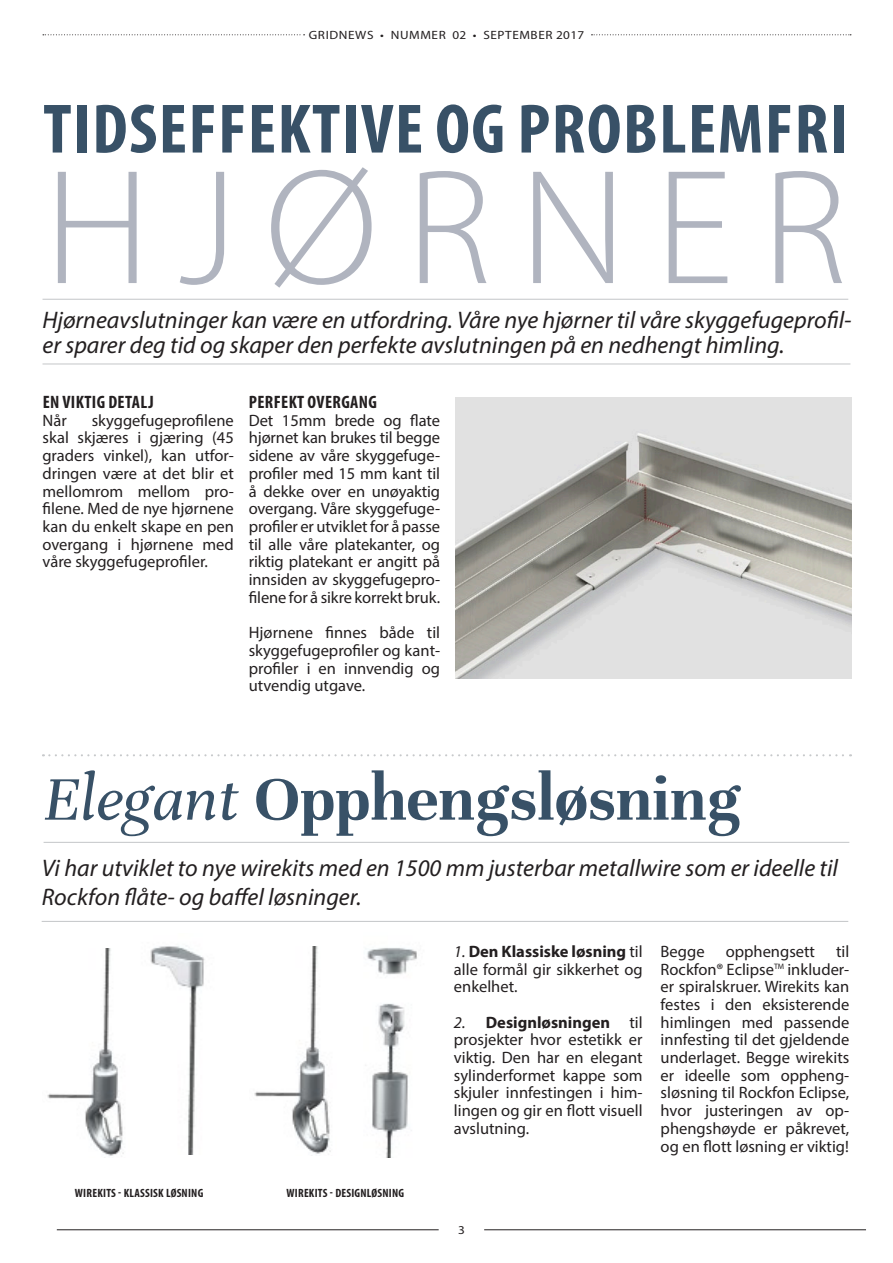
<style>
.page{position:relative;width:893px;height:1263px;background:#fff}
.page>*{position:absolute;margin:0;border:0;box-sizing:border-box;transform-origin:0 0}
.t1{font:300 165px "Myriad Pro";letter-spacing:.17em;color:#b0b4bf}
.t2{font:700 condensed 70.5px "Myriad Pro";letter-spacing:.02em;color:#385167}
.t3{font:700 67.5px "Unna";color:#385167}
.t4{font:italic 24px/28.8px "Myriad Pro";color:#231f20}
.t5{font:700 condensed 18px "Myriad Pro";letter-spacing:.02em;color:#231f20}
.t6{font:16.5px/17.7px "Myriad Pro";color:#231f20;text-align:justify}
.t7{font:700 condensed 12px "Myriad Pro";letter-spacing:.02em;color:#231f20}
.t8{font:12px "Myriad Pro";letter-spacing:.045em;color:#231f20;scale:1.1 1}
.s1{font-weight:400;font-style:italic}
.s2{font-style:italic}
.s3{font-weight:700}
</style>
<div class="page">
<svg style="left:43px;top:34px;width:262px;height:1px"></svg>
<svg style="left:591px;top:34px;width:260px;height:1px"></svg>
<hr style="left:57px;top:1229px;width:382px;height:1px;background:#231f20">
<hr style="left:484px;top:1229px;width:382px;height:1px;background:#231f20">
<svg style="left:43px;top:754px;width:808px;height:2px"></svg>
<hr style="left:44px;top:842px;width:805px;height:1px;background:#c7c9cb">
<hr style="left:42px;top:921px;width:806px;height:1px;background:#c7c9cb">
<img style="left:150px;top:945px;width:55px;height:209px">
<img style="left:47px;top:948px;width:77px;height:208px">
<img style="left:254px;top:946px;width:77px;height:208px">
<img style="left:367px;top:948px;width:50px;height:209px">
<hr style="left:43px;top:363px;width:807px;height:1px;background:#c7c9cb">
<hr style="left:43px;top:299px;width:805px;height:1px;background:#c7c9cb">
<img style="left:455px;top:397px;width:396px;height:282px">
<p class="t8" style="left:309px;top:28px;width:252px">GRIDNEWS • NUMMER 02 • SEPTEMBER 2017</p>
<h2 class="t2" style="left:43px;top:85px;width:806px">TIDSEFFEKTIVE OG PROBLEMFRI</h2>
<h1 class="t1" style="left:44px;top:129px;width:804px">HJØRNER</h1>
<h3 class="t4" style="left:43px;top:307px;width:811px;line-height:25.5px">Hjørneavslutninger kan være en utfordring. Våre nye hjørner til våre skyggefugeprofil&shy;er sparer deg tid og skaper den perfekte avslutningen på en nedhengt himling.</h3>
<p class="t5" style="left:43px;top:391px;width:112px">EN VIKTIG DETALJ</p>
<p class="t6" style="left:43px;top:411px;width:26px">Når</p>
<p class="t6" style="left:43px;top:411px;width:193px;text-indent:49px">skyggefugeprofilene skal skjæres i gjæring (45 graders vinkel), kan utfor&shy;dringen være at det blir et mellomrom mellom pro&shy;filene. Med de nye hjørnene kan du enkelt skape en pen overgang i hjørnene med våre skyggefugeprofiler.</p>
<p class="t5" style="left:249px;top:391px;width:130px">PERFEKT OVERGANG</p>
<p class="t6" style="left:249px;top:411px;width:193px">Det 15mm brede og flate hjørnet kan brukes til begge sidene av våre skyggefuge&shy;profiler med 15 mm kant til å dekke over en unøyaktig overgang. Våre skyggefuge&shy;profiler er utviklet for å passe til alle våre platekanter, og riktig platekant er angitt på innsiden av skyggefugepro&shy;filene for å sikre korrekt bruk.</p>
<p class="t6" style="left:249px;top:623px;width:193px">Hjørnene finnes både til skyggefugeprofiler og kant&shy;profiler i en innvendig og utvendig utgave.</p>
<h3 class="t3" style="left:44px;top:760px;width:699px"><span class="s1">Elegant</span> Opphengsløsning</h3>
<h3 class="t4" style="left:42px;top:853px;width:798px">Vi har utviklet to nye wirekits med en 1500 mm justerbar metallwire som er ideelle til<br>Rockfon flåte- og baffel løsninger.</h3>
<p class="t6" style="left:454px;top:942px;width:190px"><span class="s2">1.</span> <span class="s3">Den Klassiske løsning</span> til alle formål gir sikkerhet og enkelhet.</p>
<p class="t6" style="left:454px;top:1013px;width:190px"><span class="s2">2.</span> <span class="s3">Designløsningen</span> til prosjekter hvor estetikk er viktig. Den har en elegant sylinderformet kappe som skjuler innfestingen i him&shy;lingen og gir en flott visuell avslutning.</p>
<p class="t6" style="left:661px;top:942px;width:190px;text-indent:175px">til Rockfon® Eclipse<sup>TM</sup> inkluder&shy;er spiralskruer. Wirekits kan festes i den eksisterende himlingen med passende innfesting til det gjeldende underlaget. Begge wirekits er ideelle som oppheng&shy;sløsning til Rockfon Eclipse, hvor justeringen av op&shy;phengshøyde er påkrevet, og en flott løsning er viktig!</p>
<p class="t6" style="left:661px;top:942px;width:45px">Begge</p>
<p class="t6" style="left:726px;top:942px;width:91px">opphengsett</p>
<p class="t7" style="left:75px;top:1185px;width:130px">WIREKITS - KLASSISK LØSNING</p>
<p class="t7" style="left:286px;top:1185px;width:119px">WIREKITS - DESIGNLØSNING</p>
<p class="t8" style="left:458px;top:1222px;width:8px">3</p>
</div>
